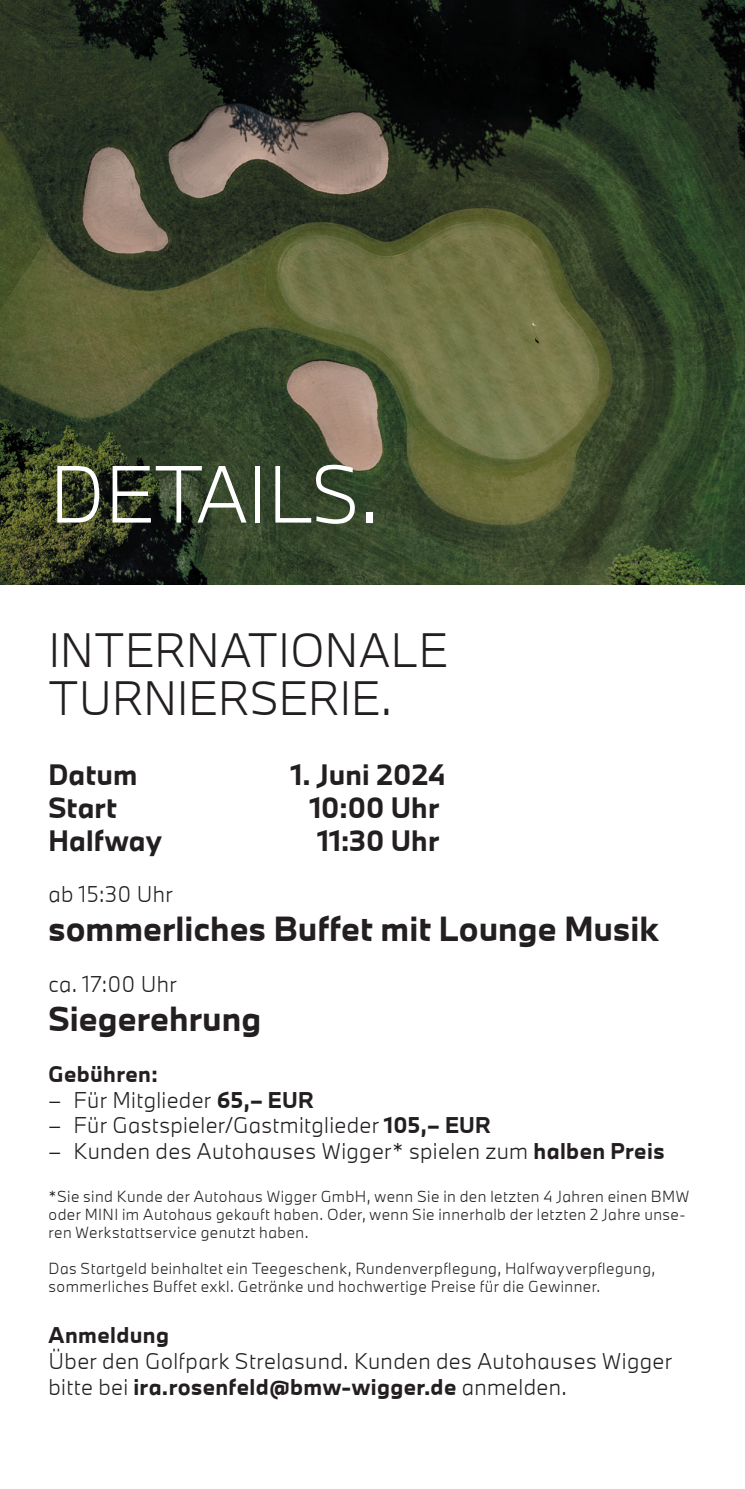
<style>
.page{position:relative;width:745px;height:1489px;background:#fff}
.page>*{position:absolute;margin:0;border:0;box-sizing:border-box;transform-origin:0 0}
.t1{font:300 75px "BMW Type Next TT";color:#fff}
.t2{font:300 45px/47.5px "BMW Type Next TT";letter-spacing:.005em;color:#231f20}
.t3{font:700 32.5px "BMW Type Next TT";color:#231f20}
.t4{font:700 27.5px/33px "BMW Type Next TT";letter-spacing:.005em;color:#231f20}
.t5{font:300 21.25px/25.5px "BMW Type Next TT";letter-spacing:.015em;color:#231f20}
.t6{font:700 21.25px "BMW Type Next TT";letter-spacing:.015em;color:#231f20}
.t7{font:300 15px/18px "BMW Type Next TT";letter-spacing:.03em;color:#231f20}
.s1{font-weight:700}
</style>
<div class="page">
<img style="left:0;top:0;width:744px;height:585px">
<h1 class="t1" style="left:50px;top:443px;width:330px">DETAILS.</h1>
<h2 class="t2" style="left:48px;top:625px;width:400px">INTERNATIONALE<br>TURNIERSERIE.</h2>
<h3 class="t4" style="left:48px;top:757px;width:115px">Datum<br>Start<br>Halfway</h3>
<h3 class="t4" style="left:309px;top:757px;width:137px;text-indent:-19px">1. Juni 2024<br>10:00 Uhr<br>11:30 Uhr</h3>
<h3 class="t5" style="left:48px;top:881px;width:126px">ab 15:30 Uhr</h3>
<h3 class="t3" style="left:48px;top:906px;width:611px">sommerliches Buffet mit Lounge Musik</h3>
<h3 class="t5" style="left:48px;top:971px;width:130px">ca. 17:00 Uhr</h3>
<h3 class="t3" style="left:48px;top:996px;width:214px">Siegerehrung</h3>
<h3 class="t6" style="left:48px;top:1059px;width:111px">Gebühren:</h3>
<h3 class="t5" style="left:48px;top:1086px;width:266px">– Für Mitglieder <span class="s1">65,– EUR</span></h3>
<h3 class="t5" style="left:48px;top:1112px;width:443px">– Für Gastspieler/Gastmitglieder <span class="s1">105,– EUR</span></h3>
<h3 class="t5" style="left:48px;top:1137px;width:617px">– Kunden des Autohauses Wigger* spielen zum <span class="s1">halben Preis</span></h3>
<p class="t7" style="left:48px;top:1187px;width:642px">*Sie sind Kunde der Autohaus Wigger GmbH, wenn Sie in den letzten 4 Jahren einen BMW oder MINI im Autohaus gekauft haben. Oder, wenn Sie innerhalb der letzten 2 Jahre unse&shy;ren Werkstattservice genutzt haben.</p>
<p class="t7" style="left:48px;top:1259px;width:608px">Das Startgeld beinhaltet ein Teegeschenk, Rundenverpflegung, Halfwayverpflegung, sommerliches Buffet exkl. Getränke und hochwertige Preise für die Gewinner.</p>
<h3 class="t6" style="left:48px;top:1320px;width:122px">Anmeldung</h3>
<h3 class="t5" style="left:48px;top:1347px;width:624px">Über den Golfpark Strelasund. Kunden des Autohauses Wigger bitte bei <span class="s1">ira.rosenfeld@bmw-wigger.de</span> anmelden.</h3>
</div>
